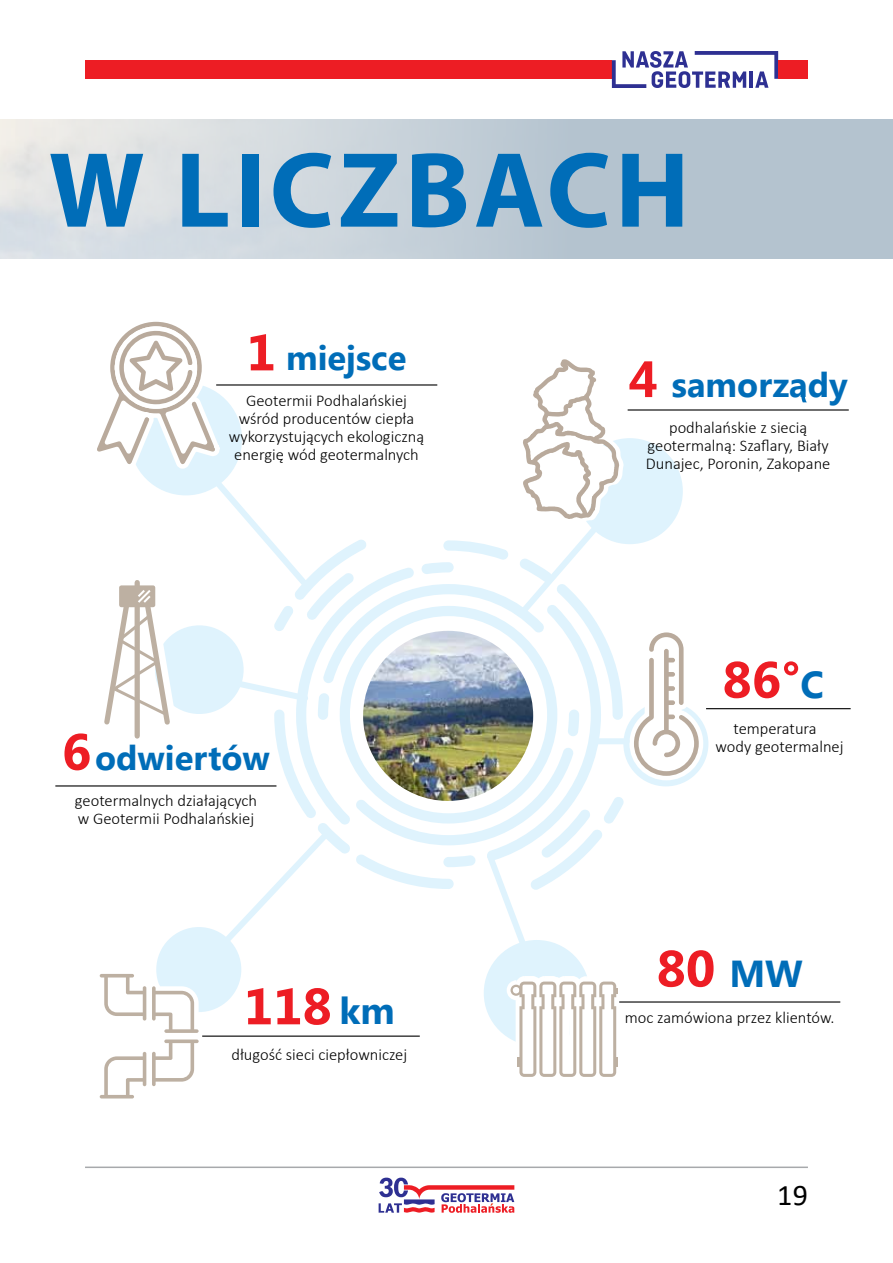
<style>
.page{position:relative;width:893px;height:1263px;background:#fff}
.page>*{position:absolute;margin:0;border:0;box-sizing:border-box;transform-origin:0 0}
.t1{font:700 108px "Myriad Pro";letter-spacing:.04em;color:#006db8}
.t2{font:700 51px "Khmer UI";color:#ed1d24}
.t3{font:700 37.5px "Khmer UI";color:#006db8}
.t4{font:700 34.5px "Khmer UI";color:#006db8}
.t5{font:30px "Calibri";color:#000}
.t6{font:300 16.5px/18px "Calibri";color:#000;text-align:center}
.s1{font-size:51px;color:#ed1d24}
.s2{font-size:37.5px;color:#006db8}
</style>
<div class="page">
<div style="left:0;top:120px;width:893px;height:139px;background:linear-gradient(to right,#e4e6e7,#a8bbca)"></div>
<hr style="left:628px;top:409px;width:221px;height:2px;background:#000">
<hr style="left:55px;top:785px;width:221px;height:1px;background:#000">
<hr style="left:706px;top:708px;width:145px;height:1px;background:#000">
<hr style="left:619px;top:1001px;width:221px;height:1px;background:#000">
<svg style="left:88px;top:321px;width:617px;height:777px"></svg>
<img style="left:363px;top:631px;width:170px;height:170px;border-radius:85px">
<svg style="left:801px;top:393px;width:6px;height:9px"></svg>
<hr style="left:85px;top:1166px;width:723px;height:2px;background:#a7a9ac">
<svg style="left:379px;top:1177px;width:135px;height:36px"></svg>
<div style="left:85px;top:60px;width:527px;height:19px;background:#ed1d24"></div>
<svg style="left:612px;top:51px;width:166px;height:37px"></svg>
<div style="left:778px;top:60px;width:30px;height:19px;background:#ed1d24"></div>
<h1 class="t1" style="left:49px;top:120px;width:642px">W LICZBACH</h1>
<h3 class="t4" style="left:247px;top:338px;width:161px"><span class="s1">1</span> miejsce</h3>
<p class="t6" style="left:229px;top:392px;width:197px">Geotermii Podhalańskiej wśród producentów ciepła wykorzystujących ekologiczną energię wód geotermalnych</p>
<h3 class="t4" style="left:62px;top:738px;width:209px"><span class="s1">6</span>odwiertów</h3>
<p class="t6" style="left:75px;top:791px;width:183px;text-align:left">geotermalnych działających w Geotermii Podhalańskiej</p>
<h2 class="t2" style="left:244px;top:977px;width:89px">118</h2>
<h3 class="t3" style="left:339px;top:990px;width:57px">km</h3>
<p class="t6" style="left:231px;top:1046px;width:177px">długość sieci ciepłowniczej</p>
<h3 class="t4" style="left:628px;top:365px;width:221px"><span class="s1">4</span> samorzady</h3>
<p class="t6" style="left:646px;top:418px;width:186px">podhalańskie z siecią geotermalną: Szaflary, Biały<br>Dunajec, Poronin, Zakopane</p>
<h2 class="t2" style="left:722px;top:650px;width:103px">86°<span class="s2">C</span></h2>
<p class="t6" style="left:716px;top:719px;width:130px">temperatura<br>wody geotermalnej</p>
<h2 class="t2" style="left:657px;top:939px;width:148px">80 <span class="s2">MW</span></h2>
<p class="t6" style="left:625px;top:1008px;width:211px">moc zamówiona przez klientów.</p>
<h3 class="t5" style="left:777px;top:1174px;width:32px">19</h3>
</div>
